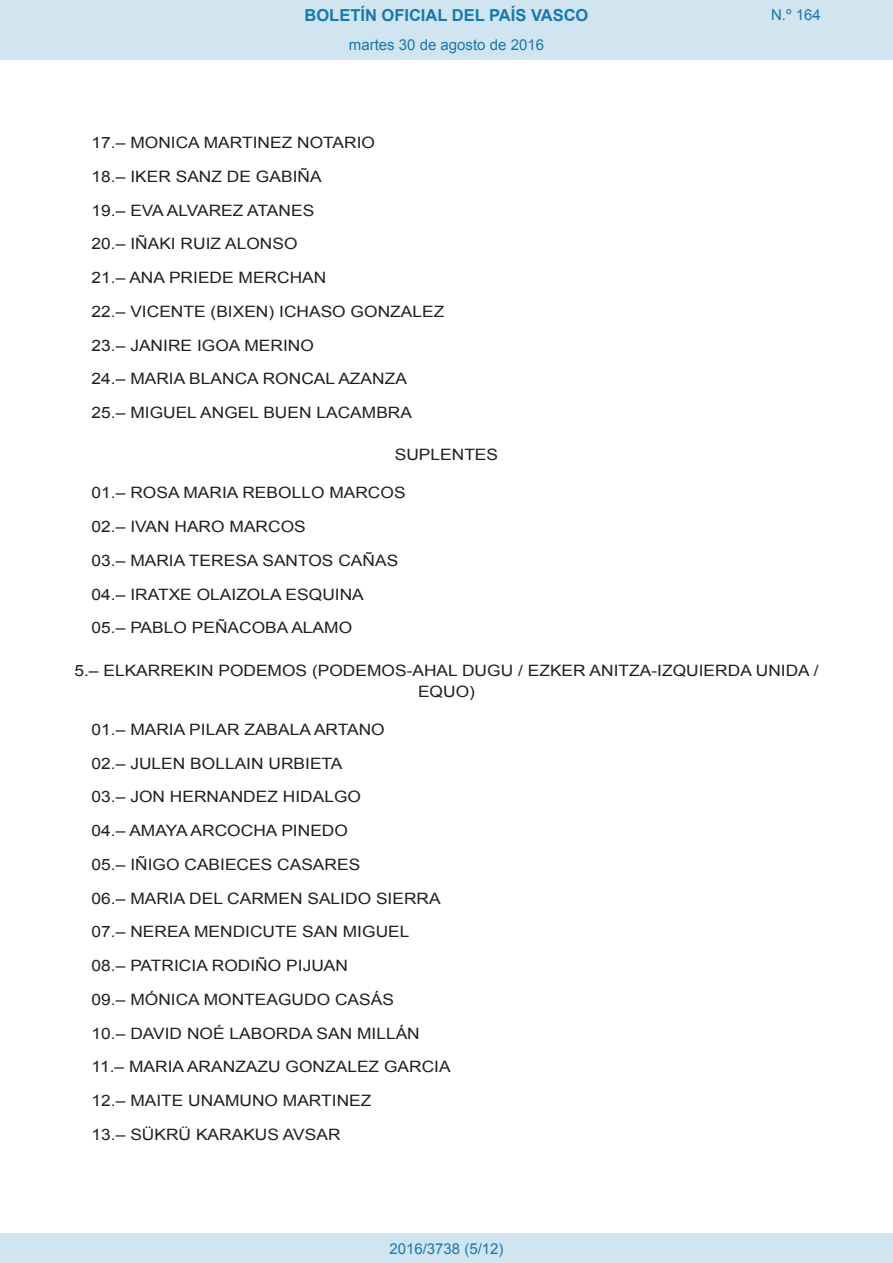
<style>
.page{position:relative;width:893px;height:1263px;background:#fff}
.page>*{position:absolute;margin:0;border:0;box-sizing:border-box;transform-origin:0 0}
.t1{font:700 16.5px "Arial";color:#1879ad}
.BOPVDetalle{font:15.6px "Arial";color:#231f20;scale:1.11 1}
.BOPVClave{font:15.6px/21px "Arial";color:#231f20;text-align:center;scale:1.11 1}
.Paginacion_Centro{font:15px "Arial";color:#1879ad}
</style>
<div class="page">
<div style="left:0;top:0;width:893px;height:60px;background:#d0e5f0"></div>
<div style="left:0;top:1233px;width:893px;height:30px;background:#d0e5f0"></div>
<p class="t1" style="left:305px;top:4px;width:285px">BOLETÍN OFICIAL DEL PAÍS VASCO</p>
<p class="Paginacion_Centro" style="left:349px;top:35px;width:197px">martes 30 de agosto de 2016</p>
<p class="Paginacion_Centro" style="left:771px;top:5px;width:51px">N.º 164</p>
<p class="BOPVDetalle" style="left:92px;top:132px;width:257px">17.– MONICA MARTINEZ NOTARIO</p>
<p class="BOPVDetalle" style="left:92px;top:166px;width:209px">18.– IKER SANZ DE GABIÑA</p>
<p class="BOPVDetalle" style="left:92px;top:200px;width:202px">19.– EVA ALVAREZ ATANES</p>
<p class="BOPVDetalle" style="left:92px;top:234px;width:187px">20.– IÑAKI RUIZ ALONSO</p>
<p class="BOPVDetalle" style="left:92px;top:267px;width:213px">21.– ANA PRIEDE MERCHAN</p>
<p class="BOPVDetalle" style="left:92px;top:301px;width:319px">22.– VICENTE (BIXEN) ICHASO GONZALEZ</p>
<p class="BOPVDetalle" style="left:92px;top:335px;width:202px">23.– JANIRE IGOA MERINO</p>
<p class="BOPVDetalle" style="left:92px;top:369px;width:286px">24.– MARIA BLANCA RONCAL AZANZA</p>
<p class="BOPVDetalle" style="left:92px;top:402px;width:290px">25.– MIGUEL ANGEL BUEN LACAMBRA</p>
<p class="BOPVClave" style="left:395px;top:445px;width:95px">SUPLENTES</p>
<p class="BOPVDetalle" style="left:92px;top:483px;width:284px">01.– ROSA MARIA REBOLLO MARCOS</p>
<p class="BOPVDetalle" style="left:92px;top:516px;width:194px">02.– IVAN HARO MARCOS</p>
<p class="BOPVDetalle" style="left:92px;top:550px;width:278px">03.– MARIA TERESA SANTOS CAÑAS</p>
<p class="BOPVDetalle" style="left:92px;top:584px;width:247px">04.– IRATXE OLAIZOLA ESQUINA</p>
<p class="BOPVDetalle" style="left:92px;top:618px;width:236px">05.– PABLO PEÑACOBA ALAMO</p>
<p class="BOPVClave" style="left:74px;top:660px;width:672px">5.– ELKARREKIN PODEMOS (PODEMOS-AHAL DUGU / EZKER ANITZA-IZQUIERDA UNIDA /<br>EQUO)</p>
<p class="BOPVDetalle" style="left:92px;top:719px;width:266px">01.– MARIA PILAR ZABALA ARTANO</p>
<p class="BOPVDetalle" style="left:92px;top:753px;width:228px">02.– JULEN BOLLAIN URBIETA</p>
<p class="BOPVDetalle" style="left:92px;top:787px;width:244px">03.– JON HERNANDEZ HIDALGO</p>
<p class="BOPVDetalle" style="left:92px;top:820px;width:232px">04.– AMAYA ARCOCHA PINEDO</p>
<p class="BOPVDetalle" style="left:92px;top:854px;width:243px">05.– IÑIGO CABIECES CASARES</p>
<p class="BOPVDetalle" style="left:92px;top:888px;width:316px">06.– MARIA DEL CARMEN SALIDO SIERRA</p>
<p class="BOPVDetalle" style="left:92px;top:922px;width:288px">07.– NEREA MENDICUTE SAN MIGUEL</p>
<p class="BOPVDetalle" style="left:92px;top:955px;width:232px">08.– PATRICIA RODIÑO PIJUAN</p>
<p class="BOPVDetalle" style="left:92px;top:989px;width:274px">09.– MÓNICA MONTEAGUDO CASÁS</p>
<p class="BOPVDetalle" style="left:92px;top:1023px;width:297px">10.– DAVID NOÉ LABORDA SAN MILLÁN</p>
<p class="BOPVDetalle" style="left:92px;top:1057px;width:325px">11.– MARIA ARANZAZU GONZALEZ GARCIA</p>
<p class="BOPVDetalle" style="left:92px;top:1090px;width:254px">12.– MAITE UNAMUNO MARTINEZ</p>
<p class="BOPVDetalle" style="left:92px;top:1124px;width:226px">13.– SÜKRÜ KARAKUS AVSAR</p>
<p class="Paginacion_Centro" style="left:389px;top:1238px;width:116px">2016/3738 (5/12)</p>
</div>
